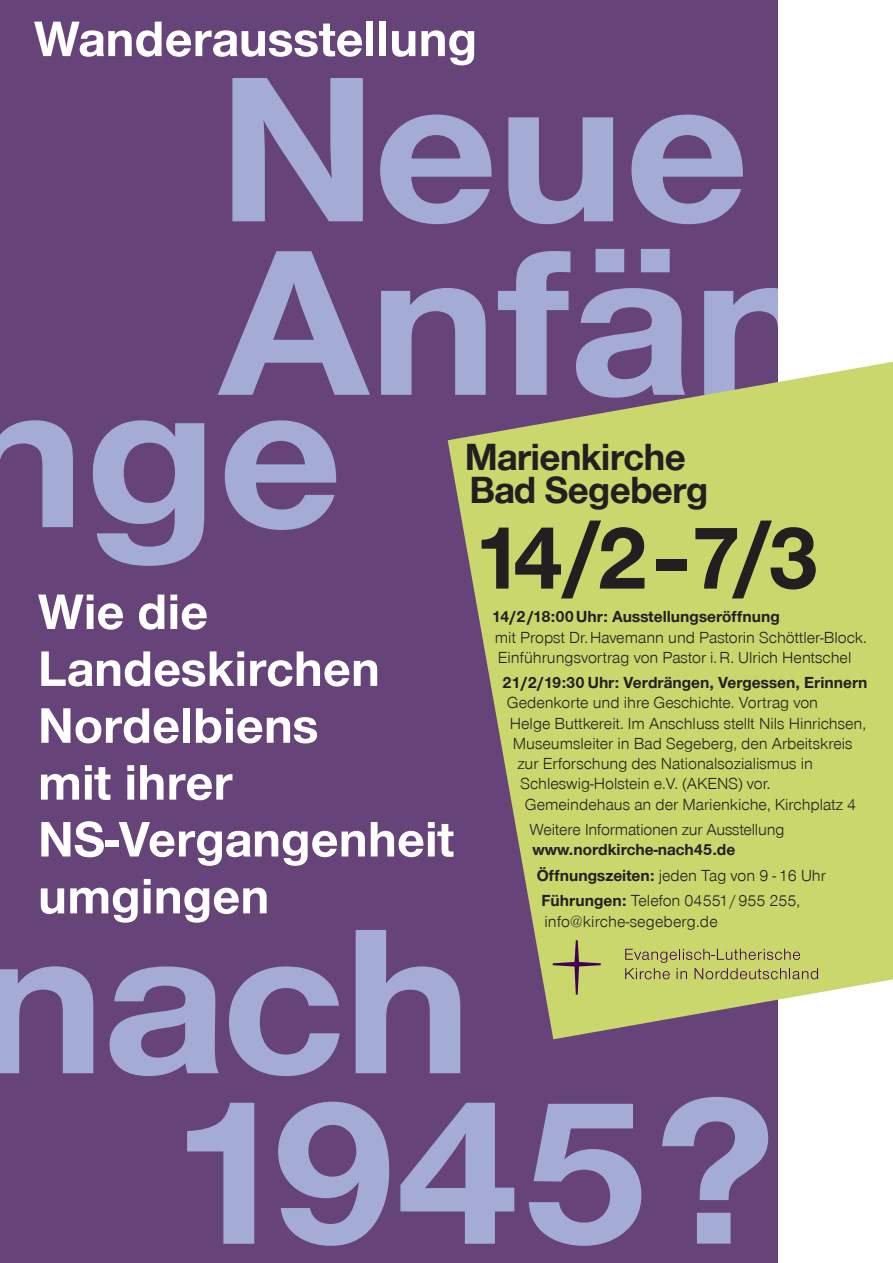
<style>
.page{position:relative;width:893px;height:1263px;background:#fff}
.page>*{position:absolute;margin:0;border:0;box-sizing:border-box;transform-origin:0 0}
.t1{font:700 214.95px/173.6px "Nordelbica";letter-spacing:-.01em;color:#a4acd6;scale:1.08 1}
.t2{font:700 93px "Nordelbica";color:#231f20}
.t3{font:700 51.75px/56.8px "Nordelbica";color:#fff}
.t4{font:700 39px/33px "Nordelbica";letter-spacing:-.02em;color:#231f20}
.t5{font:16.5px/20.2px "Nordelbica";color:#231f20}
.t6{font:700 16.5px/25.3px "Nordelbica";color:#231f20}
.s1{font-weight:400}
</style>
<div class="page">
<div style="left:0;top:0;width:779px;height:1263px;background:#66447a"></div>
<svg style="left:448px;top:362px;width:445px;height:677px;fill:#c9d76d"></svg>
<svg style="left:625px;top:949px;width:193px;height:30px;background:#b4b769"></svg>
<svg style="left:553px;top:940px;width:48px;height:55px;background:#b8bc6a"></svg>
<h3 class="t3" style="left:34px;top:10px;width:445px">Wanderausstellung</h3>
<h1 class="t1" style="left:217px;top:62px;width:561px">Neue<br>Anfän</h1>
<h1 class="t1" style="left:-45px;top:368px;width:361px">nge</h1>
<h3 class="t4" style="left:465px;top:441px;width:245px">Marienkirche<br>Bad Segeberg</h3>
<h2 class="t2" style="left:472px;top:503px;width:349px">14/2 -- 7/3</h2>
<p class="t6" style="left:492px;top:604px;width:289px">14/2/18:00 Uhr: Ausstellungseröffnung</p>
<p class="t5" style="left:495px;top:627px;width:373px">mit Propst Dr. Havemann und Pastorin Schöttler-Block.<br>Einführungsvortrag von Pastor i. R. Ulrich Hentschel</p>
<p class="t6" style="left:502px;top:670px;width:367px">21/2/19:30 Uhr: Verdrängen, Vergessen, Erinnern</p>
<p class="t5" style="left:507px;top:693px;width:313px">Gedenkorte und ihre Geschichte. Vortrag von</p>
<p class="t5" style="left:510px;top:713px;width:358px">Helge Buttkereit. Im Anschluss stellt Nils Hinrichsen,</p>
<p class="t5" style="left:513px;top:733px;width:341px">Museumsleiter in Bad Segeberg, den Arbeitskreis</p>
<p class="t5" style="left:517px;top:754px;width:297px">zur Erforschung des Nationalsozialismus in</p>
<p class="t5" style="left:520px;top:774px;width:252px">Schleswig-Holstein e.V. (AKENS) vor.</p>
<p class="t5" style="left:525px;top:794px;width:333px">Gemeindehaus an der Marienkiche, Kirchplatz 4</p>
<p class="t5" style="left:529px;top:819px;width:257px">Weitere Informationen zur Ausstellung</p>
<p class="t6" style="left:532px;top:837px;width:295px">www.nordkirche-nach45.de<br>Öffnungszeiten: <span class="s1">jeden Tag von 9 - 16 Uhr<br></span>Führungen: <span class="s1">Telefon 04551 / 955 255,</span></p>
<p class="t5" style="left:544px;top:911px;width:175px">info@kirche-segeberg.de</p>
<h3 class="t3" style="left:38px;top:583px;width:418px">Wie die<br>Landeskirchen<br>Nordelbiens<br>mit ihrer<br>NS-Vergangenheit umgingen</h3>
<h1 class="t1" style="left:163px;top:916px;width:569px;line-height:170.4px;text-indent:-188px">nach<br>1945?</h1>
</div>
